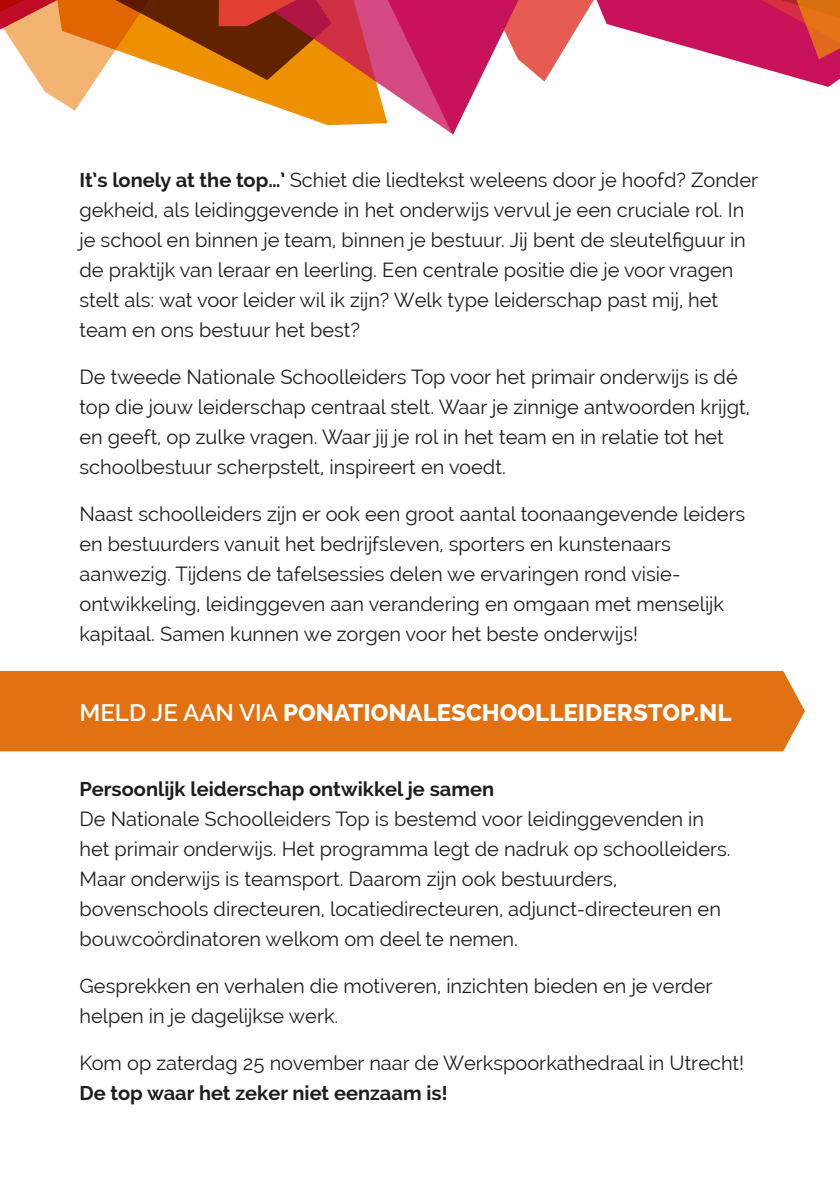
<style>
.page{position:relative;width:840px;height:1191px;background:#fff}
.page>*{position:absolute;margin:0;border:0;box-sizing:border-box;transform-origin:0 0}
.t1{font:800 24px "Raleway";color:#fff}
.t2{font:20px/30px "Raleway";color:#1d1d1b}
.t3{font:700 20px "Raleway";color:#1d1d1b}
.s1{font-weight:700}
.s2{font-weight:600}
</style>
<div class="page">
<div style="left:0;top:671px;width:804px;height:80px;background:#e27111"></div>
<svg style="left:0;top:0;width:839px;height:135px"></svg>
<p class="t2" style="left:79px;top:165px;width:679px"><span class="s1">It’s lonely at the top…’</span> Schiet die liedtekst weleens door je hoofd? Zonder gekheid, als leidinggevende in het onderwijs vervul je een cruciale rol. In je school en binnen je team, binnen je bestuur. Jij bent de sleutelfiguur in de praktijk van leraar en leerling. Een centrale positie die je voor vragen stelt als: wat voor leider wil ik zijn? Welk type leiderschap past mij, het team en ons bestuur het best?</p>
<p class="t2" style="left:79px;top:362px;width:671px">De tweede Nationale Schoolleiders Top voor het primair onderwijs is dé top die jouw leiderschap centraal stelt. Waar je zinnige antwoorden krijgt, en geeft, op zulke vragen. Waar jij je rol in het team en in relatie tot het schoolbestuur scherpstelt, inspireert en voedt.</p>
<p class="t2" style="left:79px;top:499px;width:667px">Naast schoolleiders zijn er ook een groot aantal toonaangevende leiders en bestuurders vanuit het bedrijfsleven, sporters en kunstenaars aanwezig. Tijdens de tafelsessies delen we ervaringen rond visie&shy;ontwikkeling, leidinggeven aan verandering en omgaan met menselijk kapitaal. Samen kunnen we zorgen voor het beste onderwijs!</p>
<p class="t1" style="left:79px;top:698px;width:653px"><span class="s2">MELD JE AAN VIA</span> PONATIONALESCHOOLLEIDERSTOP.NL</p>
<p class="t3" style="left:79px;top:777px;width:416px">Persoonlijk leiderschap ontwikkel je samen</p>
<p class="t2" style="left:79px;top:804px;width:652px">De Nationale Schoolleiders Top is bestemd voor leidinggevenden in het primair onderwijs. Het programma legt de nadruk op schoolleiders.<br>Maar onderwijs is teamsport. Daarom zijn ook bestuurders, bovenschools directeuren, locatiedirecteuren, adjunct-directeuren en bouwcoördinatoren welkom om deel te nemen.</p>
<p class="t2" style="left:79px;top:971px;width:634px">Gesprekken en verhalen die motiveren, inzichten bieden en je verder helpen in je dagelijkse werk.</p>
<p class="t2" style="left:79px;top:1048px;width:665px">Kom op zaterdag 25 november naar de Werkspoorkathedraal in Utrecht!</p>
<p class="t3" style="left:79px;top:1081px;width:369px">De top waar het zeker niet eenzaam is!</p>
</div>
